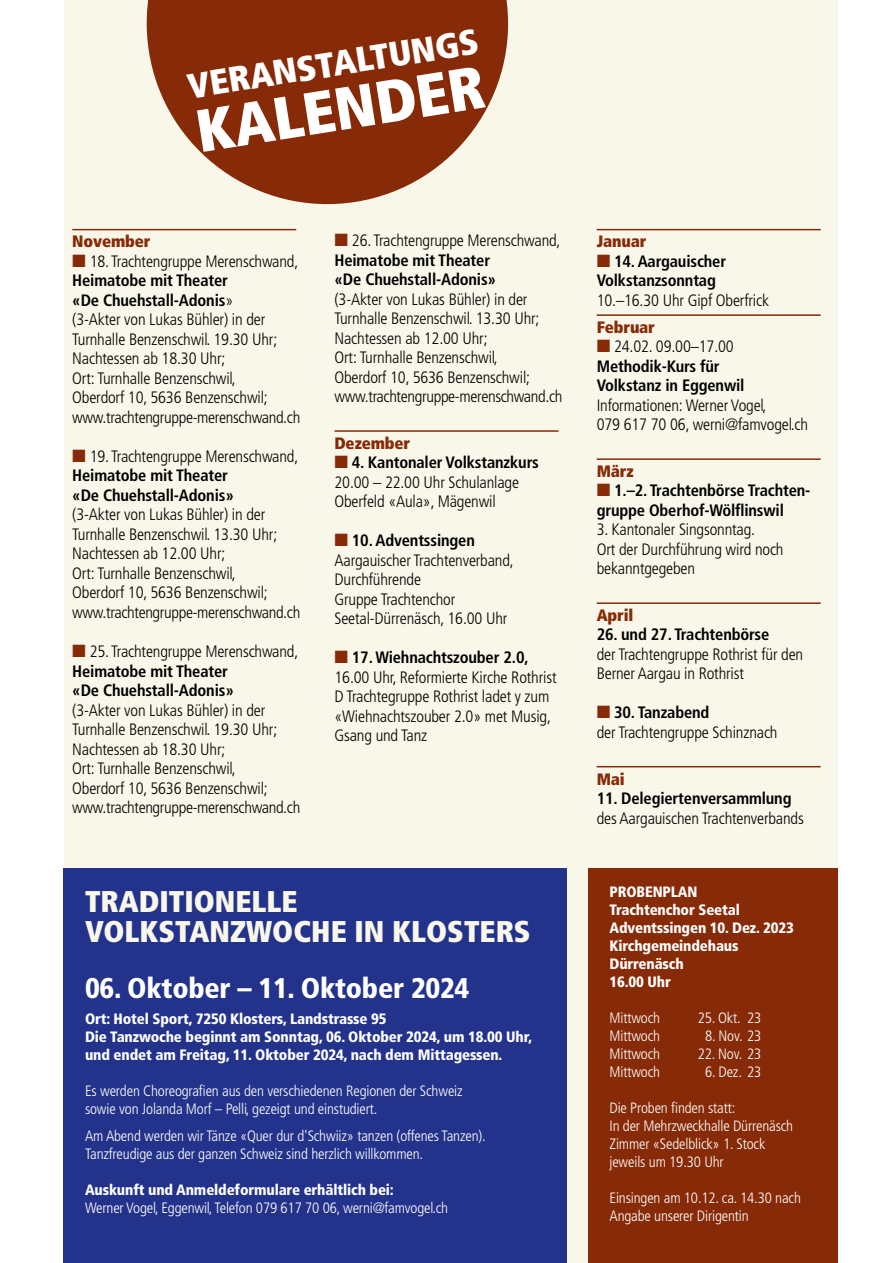
<style>
.page{position:relative;width:893px;height:1263px;background:#fff}
.page>*{position:absolute;margin:0;border:0;box-sizing:border-box;transform-origin:0 0}
.t1{font:900 condensed 60px "Frutiger LT Pro";color:#fff}
.t2{font:900 condensed 35.1px "Frutiger LT Pro";color:#fff}
.t3{font:900 condensed 30px/30px "Frutiger LT Pro";color:#f8f7e9}
.t4{font:900 condensed 28.5px "Frutiger LT Pro";letter-spacing:-.01em;color:#fff}
.t5{font:300 condensed 16.5px/19.5px "Frutiger LT Pro";letter-spacing:-.01em;color:#000}
.t6{font:700 condensed 16.5px/19.5px "Frutiger LT Pro";letter-spacing:-.01em;color:#000}
.t7{font:900 condensed 16.5px "Frutiger LT Pro";letter-spacing:-.01em;color:#872a07}
.t8{font:300 condensed 15px/18px "Frutiger LT Pro";letter-spacing:-.01em;color:#fff}
.t9{font:900 condensed 15px/18px "Frutiger LT Pro";letter-spacing:-.01em;color:#fff}
.s1{color:#872a07}
.s2{font-weight:700}
.s3{font-weight:300}
</style>
<div class="page">
<div style="left:64px;top:0;width:774px;height:1263px;background:#f8f7e9"></div>
<hr style="left:72px;top:229px;width:224px;height:1px;background:#872a07">
<hr style="left:334px;top:430px;width:224px;height:2px;background:#872a07">
<hr style="left:597px;top:229px;width:224px;height:1px;background:#872a07">
<hr style="left:597px;top:314px;width:224px;height:2px;background:#872a07">
<hr style="left:597px;top:458px;width:224px;height:2px;background:#872a07">
<hr style="left:597px;top:602px;width:224px;height:2px;background:#872a07">
<hr style="left:597px;top:766px;width:224px;height:1px;background:#872a07">
<svg style="left:146px;top:0;width:363px;height:205px;fill:#872a07"></svg>
<div style="left:64px;top:868px;width:503px;height:395px;background:#23328a"></div>
<div style="left:588px;top:868px;width:250px;height:395px;background:#872a07"></div>
<h2 class="t2" style="left:185px;top:66px;width:295px;rotate:-9deg">VERANSTALTUNGS</h2>
<h1 class="t1" style="left:191px;top:96px;width:293px;rotate:-9deg">KALENDER</h1>
<p class="t7" style="left:72px;top:232px;width:80px">November</p>
<p class="t5" style="left:72px;top:252px;width:229px"><span class="s1">■</span> 18. Trachtengruppe Merenschwand,<br><span class="s2">Heimatobe mit Theater<br>«De Chuehstall-Adonis</span>»<br>(3-Akter von Lukas Bühler) in der<br>Turnhalle Benzenschwil. 19.30 Uhr;<br>Nachtessen ab 18.30 Uhr;<br>Ort: Turnhalle Benzenschwil,<br>Oberdorf 10, 5636 Benzenschwil; www.trachtengruppe-merenschwand.ch</p>
<p class="t6" style="left:72px;top:446px;width:228px"><span class="s1">■</span> <span class="s3">19. Trachtengruppe Merenschwand,<br></span>Heimatobe mit Theater<br>«De Chuehstall-Adonis»</p>
<p class="t5" style="left:72px;top:505px;width:229px">(3-Akter von Lukas Bühler) in der Turnhalle Benzenschwil. 13.30 Uhr; Nachtessen ab 12.00 Uhr;<br>Ort: Turnhalle Benzenschwil,<br>Oberdorf 10, 5636 Benzenschwil; www.trachtengruppe-merenschwand.ch</p>
<p class="t6" style="left:72px;top:641px;width:228px"><span class="s1">■</span> <span class="s3">25. Trachtengruppe Merenschwand,<br></span>Heimatobe mit Theater<br>«De Chuehstall-Adonis»</p>
<p class="t5" style="left:72px;top:700px;width:229px">(3-Akter von Lukas Bühler) in der Turnhalle Benzenschwil. 19.30 Uhr; Nachtessen ab 18.30 Uhr;<br>Ort: Turnhalle Benzenschwil,<br>Oberdorf 10, 5636 Benzenschwil; www.trachtengruppe-merenschwand.ch</p>
<p class="t6" style="left:334px;top:231px;width:228px"><span class="s1">■</span> <span class="s3">26. Trachtengruppe Merenschwand,<br></span>Heimatobe mit Theater<br>«De Chuehstall-Adonis»</p>
<p class="t5" style="left:334px;top:289px;width:229px">(3-Akter von Lukas Bühler) in der Turnhalle Benzenschwil. 13.30 Uhr; Nachtessen ab 12.00 Uhr;<br>Ort: Turnhalle Benzenschwil,<br>Oberdorf 10, 5636 Benzenschwil; www.trachtengruppe-merenschwand.ch</p>
<p class="t7" style="left:334px;top:433px;width:77px">Dezember</p>
<p class="t5" style="left:334px;top:453px;width:206px"><span class="s1">■</span> <span class="s2">4. Kantonaler Volkstanzkurs<br></span>20.00 – 22.00 Uhr Schulanlage<br>Oberfeld «Aula», Mägenwil</p>
<p class="t5" style="left:334px;top:531px;width:181px"><span class="s1">■</span> <span class="s2">10. Adventssingen<br></span>Aargauischer Trachtenverband,<br>Durchführende<br>Gruppe Trachtenchor<br>Seetal-Dürrenäsch, 16.00 Uhr</p>
<p class="t5" style="left:334px;top:648px;width:224px"><span class="s1">■</span> <span class="s2">17. Wiehnachtszouber 2.0,<br></span>16.00 Uhr, Reformierte Kirche Rothrist<br>D Trachtegruppe Rothrist ladet y zum «Wiehnachtszouber 2.0» met Musig,<br>Gsang und Tanz</p>
<h3 class="t3" style="left:85px;top:886px;width:447px">TRADITIONELLE<br>VOLKSTANZWOCHE IN KLOSTERS</h3>
<h3 class="t4" style="left:85px;top:970px;width:386px">06. Oktober – 11. Oktober 2024</h3>
<p class="t9" style="left:85px;top:1010px;width:449px">Ort: Hotel Sport, 7250 Klosters, Landstrasse 95<br>Die Tanzwoche beginnt am Sonntag, 06. Oktober 2024, um 18.00 Uhr, und endet am Freitag, 11. Oktober 2024, nach dem Mittagessen.</p>
<p class="t8" style="left:85px;top:1082px;width:379px">Es werden Choreografien aus den verschiedenen Regionen der Schweiz sowie von Jolanda Morf – Pelli, gezeigt und einstudiert.</p>
<p class="t8" style="left:85px;top:1126px;width:402px">Am Abend werden wir Tänze «Quer dur d'Schwiiz» tanzen (offenes Tanzen).<br>Tanzfreudige aus der ganzen Schweiz sind herzlich willkommen.</p>
<p class="t9" style="left:85px;top:1180px;width:310px">Auskunft und Anmeldeformulare erhältlich bei:</p>
<p class="t8" style="left:85px;top:1198px;width:365px">Werner Vogel, Eggenwil, Telefon 079 617 70 06, werni@famvogel.ch</p>
<p class="t7" style="left:597px;top:232px;width:51px">Januar</p>
<p class="t6" style="left:597px;top:251px;width:131px"><span class="s1">■</span> 14. Aargauischer<br>Volkstanzsonntag</p>
<p class="t5" style="left:597px;top:291px;width:174px">10.–16.30 Uhr Gipf Oberfrick</p>
<p class="t7" style="left:597px;top:317px;width:60px">Februar</p>
<p class="t6" style="left:597px;top:337px;width:149px"><span class="s1">■</span> <span class="s3">24.02. 09.00–17.00<br></span>Methodik-Kurs für<br>Volkstanz in Eggenwil</p>
<p class="t5" style="left:597px;top:396px;width:213px">Informationen: Werner Vogel,<br>079 617 70 06, werni@famvogel.ch</p>
<p class="t7" style="left:597px;top:461px;width:39px">März</p>
<p class="t6" style="left:597px;top:481px;width:215px"><span class="s1">■</span> 1.–2. Trachtenbörse Trachten&shy;gruppe Oberhof-Wölflinswil</p>
<p class="t5" style="left:597px;top:520px;width:188px">3. Kantonaler Singsonntag.<br>Ort der Durchführung wird noch bekanntgegeben</p>
<p class="t7" style="left:597px;top:605px;width:38px">April</p>
<p class="t6" style="left:597px;top:625px;width:174px">26. und 27. Trachtenbörse</p>
<p class="t5" style="left:597px;top:645px;width:208px">der Trachtengruppe Rothrist für den<br>Berner Aargau in Rothrist</p>
<p class="t5" style="left:597px;top:703px;width:182px"><span class="s1">■</span> <span class="s2">30. Tanzabend<br></span>der Trachtengruppe Schinznach</p>
<p class="t7" style="left:597px;top:769px;width:30px">Mai</p>
<p class="t6" style="left:597px;top:788px;width:196px">11. Delegiertenversammlung</p>
<p class="t5" style="left:597px;top:808px;width:209px">des Aargauischen Trachtenverbands</p>
<p class="t9" style="left:609px;top:883px;width:186px">PROBENPLAN<br>Trachtenchor Seetal<br>Adventssingen 10. Dez. 2023<br>Kirchgemeindehaus<br>Dürrenäsch<br>16.00 Uhr</p>
<p class="t8" style="left:609px;top:1009px;width:52px">Mittwoch</p>
<p class="t8" style="left:698px;top:1009px;width:65px">25. Okt. 23</p>
<p class="t8" style="left:609px;top:1027px;width:52px">Mittwoch</p>
<p class="t8" style="left:705px;top:1027px;width:58px">8. Nov. 23</p>
<p class="t8" style="left:609px;top:1045px;width:52px">Mittwoch</p>
<p class="t8" style="left:698px;top:1045px;width:65px">22. Nov. 23</p>
<p class="t8" style="left:609px;top:1063px;width:52px">Mittwoch</p>
<p class="t8" style="left:705px;top:1063px;width:58px">6. Dez. 23</p>
<p class="t8" style="left:609px;top:1099px;width:185px">Die Proben finden statt:<br>In der Mehrzweckhalle Dürrenäsch<br>Zimmer «Sedelblick» 1. Stock jeweils um 19.30 Uhr</p>
<p class="t8" style="left:609px;top:1189px;width:193px">Einsingen am 10.12. ca. 14.30 nach<br>Angabe unserer Dirigentin</p>
</div>
